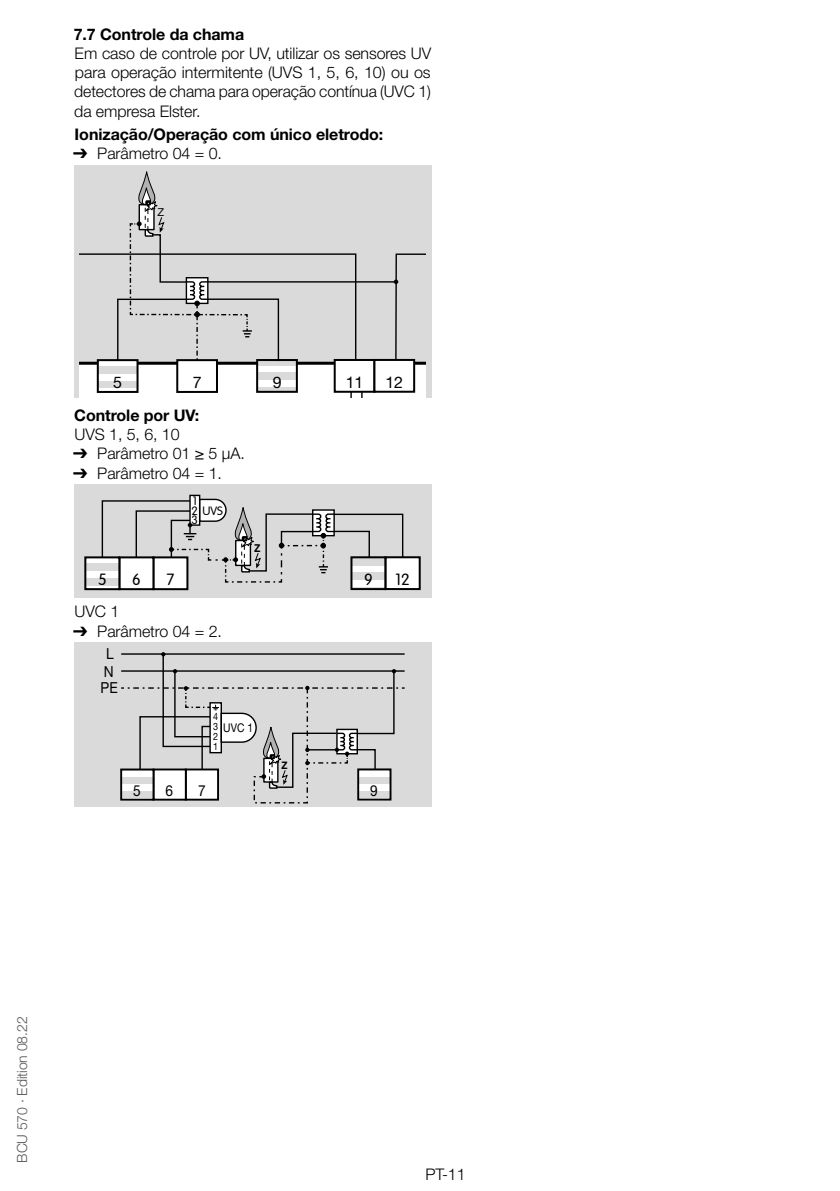
<style>
.page{position:relative;width:840px;height:1191px;background:#fff}
.page>*{position:absolute;margin:0;border:0;box-sizing:border-box;transform-origin:0 0}
.t1{font:300 16px/19.2px "Helvetica Neue LT Pro";letter-spacing:-.005em;color:#000;text-align:justify}
.t2{font:700 16px "Helvetica Neue LT Pro";letter-spacing:-.005em;color:#000}
.t3{font:16px "Helvetica Neue LT Pro";color:#000}
.t4{font:300 16px "VAG Rounded Std";color:#000}
.t5{font:15.2px/16.8px "Helvetica Neue LT Pro";color:#000;scale:.9 1}
.t6{font:300 14px "Helvetica Neue LT Pro";letter-spacing:-.005em;color:#575756}
.t7{font:300 12px/18.8px "VAG Rounded Std";color:#000}
.t8{font:12px "Helvetica Neue LT Pro";color:#000;scale:.86 1}
.t9{font:11px "Helvetica Neue LT Pro";color:#000}
.t10{font:700 11px "VAG Rounded Std";color:#000}
.t11{font:700 10.4px "Helvetica Neue LT Pro";color:#000;scale:.9 1}
.t12{font:10px/10px "Helvetica Neue LT Pro";color:#000;text-align:justify;scale:.89 1}
.s1{font-family:"Arial Unicode MS";font-weight:400}
</style>
<div class="page">
<div style="left:74px;top:165px;width:357px;height:233px;background:#dadada"></div>
<svg style="left:79px;top:172px;width:346px;height:226px"></svg>
<div style="left:74px;top:484px;width:357px;height:114px;background:#dadada"></div>
<div style="left:351px;top:557px;width:34px;height:32px;background:#fff"></div>
<div style="left:350px;top:556px;width:36px;height:34px;border:2px solid #000"></div>
<div style="left:385px;top:557px;width:34px;height:32px;background:#fff"></div>
<div style="left:384px;top:556px;width:36px;height:34px;border:2px solid #000"></div>
<div style="left:190px;top:495px;width:9px;height:30px;background:#fff"></div>
<div style="left:189px;top:495px;width:11px;height:31px;border:1px solid #000"></div>
<div style="left:153px;top:557px;width:34px;height:32px;background:#fff"></div>
<div style="left:152px;top:556px;width:36px;height:34px;border:2px solid #000"></div>
<div style="left:119px;top:557px;width:34px;height:32px;background:#fff"></div>
<div style="left:118px;top:556px;width:36px;height:34px;border:2px solid #000"></div>
<svg style="left:87px;top:559px;width:30px;height:28px"></svg>
<div style="left:84px;top:556px;width:36px;height:34px;border:2px solid #000"></div>
<svg style="left:101px;top:498px;width:303px;height:85px"></svg>
<div style="left:74px;top:642px;width:357px;height:165px;background:#dadada"></div>
<div style="left:120px;top:768px;width:34px;height:32px;border:2px solid #000"></div>
<svg style="left:121px;top:652px;width:283px;height:152px"></svg>
<hr style="left:307px;top:749px;width:30px;height:1px;background:#000">
<p class="t2" style="left:74px;top:24px;width:172px">7.7 Controle da chama</p>
<p class="t1" style="left:74px;top:43px;width:358px">Em caso de controle por UV, utilizar os sensores UV para operação intermitente (UVS 1, 5, 6, 10) ou os detectores de chama para operação contínua (UVC 1) da empresa Elster.</p>
<p class="t2" style="left:75px;top:124px;width:310px">Ionização/Operação com único eletrodo:</p>
<p class="t1" style="left:73px;top:143px;width:150px"><span class="s1">➔</span> Parâmetro 04 = 0.</p>
<p class="t9" style="left:157px;top:206px;width:8px">Z</p>
<p class="t3" style="left:113px;top:373px;width:10px">5</p>
<p class="t3" style="left:192px;top:373px;width:10px">7</p>
<p class="t3" style="left:273px;top:372px;width:10px">9</p>
<p class="t3" style="left:345px;top:372px;width:19px">11</p>
<p class="t3" style="left:385px;top:372px;width:19px">12</p>
<p class="t2" style="left:74px;top:405px;width:126px">Controle por UV:</p>
<p class="t1" style="left:74px;top:424px;width:107px">UVS 1, 5, 6, 10</p>
<p class="t1" style="left:73px;top:444px;width:173px"><span class="s1">➔</span> Parâmetro 01 ≥ 5 µA.</p>
<p class="t1" style="left:73px;top:463px;width:150px"><span class="s1">➔</span> Parâmetro 04 = 1.</p>
<p class="t7" style="left:191px;top:492px;width:8px">1<br>3</p>
<p class="t7" style="left:191px;top:501px;width:33px">2 UVS</p>
<p class="t4" style="left:98px;top:570px;width:10px">5</p>
<p class="t4" style="left:132px;top:570px;width:10px">6</p>
<p class="t4" style="left:166px;top:570px;width:9px">7</p>
<p class="t1" style="left:74px;top:601px;width:46px">UVC 1</p>
<p class="t1" style="left:73px;top:621px;width:150px"><span class="s1">➔</span> Parâmetro 04 = 2.</p>
<p class="t5" style="left:106px;top:645px;width:10px">L</p>
<p class="t5" style="left:100px;top:662px;width:21px">N<br>PE</p>
<p class="t10" style="left:254px;top:541px;width:8px">Z</p>
<p class="t12" style="left:213px;top:711px;width:7px">4<br>3<br>2<br>1</p>
<p class="t8" style="left:223px;top:720px;width:36px">UVC 1</p>
<p class="t11" style="left:281px;top:759px;width:8px">Z</p>
<p class="t4" style="left:364px;top:570px;width:10px">9</p>
<p class="t4" style="left:395px;top:570px;width:16px">12</p>
<p class="t5" style="left:133px;top:782px;width:10px">5</p>
<p class="t5" style="left:165px;top:782px;width:10px">6</p>
<p class="t5" style="left:198px;top:782px;width:10px">7</p>
<p class="t5" style="left:370px;top:782px;width:10px">9</p>
<p class="t6" style="left:13px;top:1162px;width:148px;rotate:-90deg">BCU 570 · Edition 08.22</p>
<p class="t1" style="left:425px;top:1164px;width:42px">PT-11</p>
</div>
